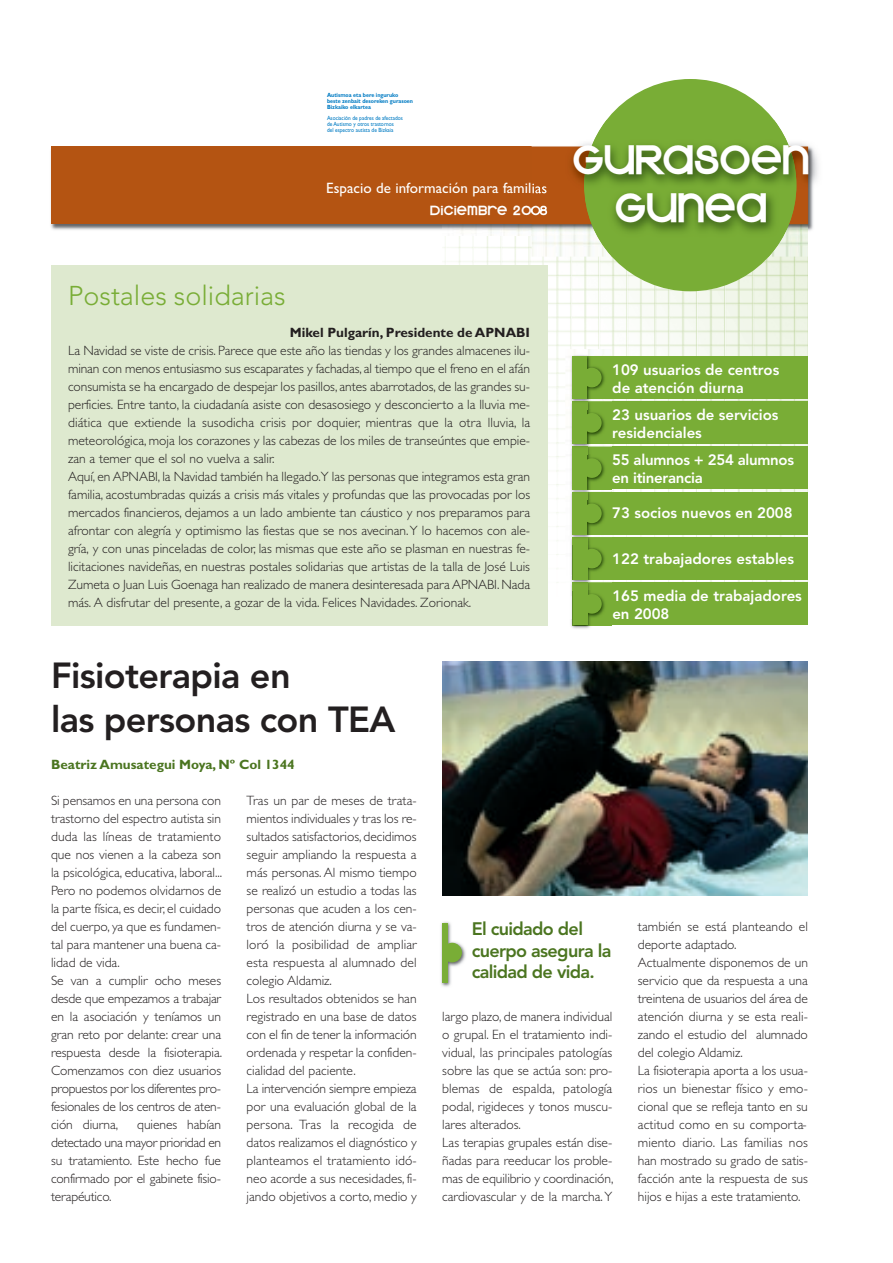
<style>
.page{position:relative;width:893px;height:1263px;background:#fff}
.page>*{position:absolute;margin:0;border:0;box-sizing:border-box;transform-origin:0 0}
.t1{font:46.2px/48px "Kravitz Extra Thermal";color:#fff;text-align:center}
.t2{font:800 36px/43.2px "Avenir";letter-spacing:-.02em;color:#231f20}
.t3{font:300 27px "Avenir";color:#79ad36}
.t4{font:800 18px/21.6px "Avenir";letter-spacing:-.035em;color:#4b7520}
.t5{font:800 15px/18px "Avenir";color:#fff}
.t6{font:800 15px/18px "Avenir";letter-spacing:-.02em;color:#fff}
.t7{font:15px "Gill Sans TT";letter-spacing:.005em;color:#fff}
.t8{font:15px "Kravitz Extra Thermal";letter-spacing:.035em;color:#fff}
.t9{font:300 13.5px/18px "Gill Sans";color:#231f20}
.t10{font:700 13.5px "Gill Sans";color:#231f20}
.t11{font:700 13.5px "Gill Sans";color:#4b7520}
.t12{font:6px/5.8px "Gill Sans";color:#007bc3;scale:.9 1}
.t13{font:700 6px/5.8px "Gill Sans";color:#007bc3;scale:.9 1}
</style>
<div class="page">
<img style="left:443px;top:236px;width:365px;height:360px">
<div style="left:51px;top:265px;width:496px;height:360px;background:#dee9cf"></div>
<img style="left:51px;top:146px;width:481px;height:84px">
<img style="left:442px;top:224px;width:90px;height:12px">
<div style="left:51px;top:147px;width:757px;height:77px;background:#b45412"></div>
<img style="left:442px;top:661px;width:366px;height:234px">
<div style="left:584px;top:79px;width:212px;height:212px;background:#79ad36;border-radius:50%"></div>
<img style="left:532px;top:236px;width:276px;height:21px">
<img style="left:532px;top:143px;width:286px;height:93px">
<img style="left:584px;top:120px;width:212px;height:137px">
<img style="left:532px;top:206px;width:15px;height:9px">
<div style="left:573px;top:582px;width:235px;height:43px;background:#79ad36"></div>
<img style="left:571px;top:618px;width:41px;height:11px">
<img style="left:571px;top:596px;width:2px;height:22px">
<img style="left:565px;top:409px;width:8px;height:187px">
<img style="left:587px;top:590px;width:25px;height:35px">
<div style="left:573px;top:583px;width:14px;height:42px;background:#79ad36"></div>
<div style="left:582px;top:594px;width:20px;height:20px;background:#79ad36;border-radius:50%"></div>
<div style="left:573px;top:537px;width:235px;height:43px;background:#79ad36"></div>
<img style="left:565px;top:575px;width:47px;height:15px">
<img style="left:573px;top:582px;width:39px;height:8px">
<img style="left:587px;top:545px;width:25px;height:35px">
<div style="left:573px;top:537px;width:14px;height:43px;background:#79ad36"></div>
<div style="left:582px;top:549px;width:20px;height:19px;background:#79ad36;border-radius:50%"></div>
<div style="left:573px;top:492px;width:235px;height:42px;background:#79ad36"></div>
<img style="left:565px;top:530px;width:47px;height:15px">
<img style="left:587px;top:537px;width:25px;height:8px">
<img style="left:573px;top:537px;width:14px;height:8px">
<img style="left:587px;top:500px;width:25px;height:34px">
<div style="left:573px;top:492px;width:14px;height:43px;background:#79ad36"></div>
<div style="left:582px;top:503px;width:20px;height:20px;background:#79ad36;border-radius:50%"></div>
<div style="left:573px;top:447px;width:235px;height:42px;background:#79ad36"></div>
<img style="left:565px;top:485px;width:47px;height:15px">
<img style="left:587px;top:492px;width:25px;height:8px">
<img style="left:573px;top:492px;width:14px;height:8px">
<img style="left:587px;top:454px;width:25px;height:35px">
<div style="left:573px;top:447px;width:14px;height:42px;background:#79ad36"></div>
<div style="left:582px;top:458px;width:20px;height:20px;background:#79ad36;border-radius:50%"></div>
<div style="left:573px;top:401px;width:235px;height:43px;background:#79ad36"></div>
<img style="left:565px;top:440px;width:47px;height:14px">
<img style="left:573px;top:447px;width:39px;height:7px">
<img style="left:587px;top:409px;width:25px;height:35px">
<div style="left:573px;top:402px;width:14px;height:42px;background:#79ad36"></div>
<div style="left:582px;top:413px;width:20px;height:20px;background:#79ad36;border-radius:50%"></div>
<div style="left:572px;top:356px;width:236px;height:43px;background:#79ad36"></div>
<img style="left:565px;top:349px;width:47px;height:45px">
<img style="left:565px;top:394px;width:47px;height:15px">
<img style="left:573px;top:401px;width:39px;height:8px">
<img style="left:573px;top:402px;width:14px;height:7px">
<img style="left:587px;top:356px;width:25px;height:43px">
<div style="left:572px;top:356px;width:15px;height:43px;background:#79ad36"></div>
<div style="left:582px;top:368px;width:20px;height:19px;background:#79ad36;border-radius:50%"></div>
<img style="left:441px;top:922px;width:25px;height:65px">
<div style="left:442px;top:923px;width:6px;height:59px;background:#79ad36"></div>
<div style="left:442px;top:943px;width:20px;height:19px;background:#79ad36;border-radius:50%"></div>
<p class="t13" style="left:327px;top:93px;width:97px">Autismoa eta bere inguruko beste zenbait desoreken gurasoen<br>Bizkaiko elkartea</p>
<p class="t12" style="left:327px;top:115px;width:86px">Asociación de padres de afectados de Autismo y otros trastornos<br>del espectro autista de Bizkaia</p>
<p class="t7" style="left:326px;top:179px;width:222px">Espacio de información para familias</p>
<h3 class="t3" style="left:68px;top:284px;width:219px">Postales solidarias</h3>
<p class="t8" style="left:430px;top:201px;width:119px">DICIEMBRE 2008</p>
<p class="t10" style="left:290px;top:327px;width:242px">Mikel Pulgarín, Presidente de APNABI</p>
<p class="t9" style="left:68px;top:341px;width:464px">La Navidad se viste de crisis. Parece que este año las tiendas y los grandes almacenes ilu&shy;minan con menos entusiasmo sus escaparates y fachadas, al tiempo que el freno en el afán consumista se ha encargado de despejar los pasillos, antes abarrotados, de las grandes su&shy;perficies. Entre tanto, la ciudadanía asiste con desasosiego y desconcierto a la lluvia me&shy;diática que extiende la susodicha crisis por doquier, mientras que la otra lluvia, la meteorológica, moja los corazones y las cabezas de los miles de transeúntes que empie&shy;zan a temer que el sol no vuelva a salir.<br>Aquí, en APNABI, la Navidad también ha llegado.Y las personas que integramos esta gran familia, acostumbradas quizás a crisis más vitales y profundas que las provocadas por los mercados financieros, dejamos a un lado ambiente tan cáustico y nos preparamos para afrontar con alegría y optimismo las fiestas que se nos avecinan.Y lo hacemos con ale&shy;gría, y con unas pinceladas de color, las mismas que este año se plasman en nuestras fe&shy;licitaciones navideñas, en nuestras postales solidarias que artistas de la talla de José Luis Zumeta o Juan Luis Goenaga han realizado de manera desinteresada para APNABI. Nada más. A disfrutar del presente, a gozar de la vida. Felices Navidades. Zorionak.</p>
<h2 class="t2" style="left:51px;top:657px;width:346px">Fisioterapia en<br>las personas con TEA</h2>
<p class="t11" style="left:51px;top:759px;width:245px">Beatriz Amusategui Moya, Nº Col 1344</p>
<h1 class="t1" style="left:571px;top:135px;width:238px">GURASOEN<br>GUNEA</h1>
<p class="t5" style="left:612px;top:362px;width:169px">109 usuarios de centros de atención diurna</p>
<p class="t5" style="left:612px;top:407px;width:168px">23 usuarios de servicios residenciales</p>
<p class="t6" style="left:612px;top:452px;width:183px">55 alumnos + 254 alumnos en itinerancia</p>
<p class="t5" style="left:612px;top:505px;width:182px">73 socios nuevos en 2008</p>
<p class="t5" style="left:612px;top:551px;width:183px">122 trabajadores estables</p>
<p class="t5" style="left:612px;top:588px;width:191px">165 media de trabajadores en 2008</p>
<p class="t9" style="left:51px;top:791px;width:173px">Si pensamos en una persona con trastorno del espectro autista sin duda las líneas de tratamiento que nos vienen a la cabeza son la psicológica, educativa, laboral...<br>Pero no podemos olvidarnos de la parte física, es decir, el cuidado del cuerpo, ya que es fundamen&shy;tal para mantener una buena ca&shy;lidad de vida.<br>Se van a cumplir ocho meses desde que empezamos a trabajar en la asociación y teníamos un gran reto por delante: crear una respuesta desde la fisioterapia.<br>Comenzamos con diez usuarios propuestos por los diferentes pro&shy;fesionales de los centros de aten&shy;ción diurna,</p>
<p class="t9" style="left:51px;top:1115px;width:172px;text-align:justify;text-indent:86px">quienes habían detectado una mayor prioridad en su tratamiento. Este hecho fue confirmado por el gabinete fisio&shy;terapéutico.</p>
<p class="t9" style="left:247px;top:791px;width:172px">Tras un par de meses de trata&shy;mientos individuales y tras los re&shy;sultados satisfactorios, decidimos seguir ampliando la respuesta a más personas. Al mismo tiempo se realizó un estudio a todas las personas que acuden a los cen&shy;tros de atención diurna y se va&shy;loró la posibilidad de ampliar esta respuesta al alumnado del colegio Aldamiz.<br>Los resultados obtenidos se han registrado en una base de datos con el fin de tener la información ordenada y respetar la confiden&shy;cialidad del paciente.<br>La intervención siempre empieza por una evaluación global de la persona. Tras la recogida de datos realizamos el diagnóstico y planteamos el tratamiento idó&shy;neo acorde a sus necesidades, fi&shy;jando objetivos a corto, medio y</p>
<h3 class="t4" style="left:472px;top:919px;width:141px">El cuidado del cuerpo asegura la calidad de vida.</h3>
<p class="t9" style="left:442px;top:1007px;width:173px">largo plazo, de manera individual o grupal. En el tratamiento indi&shy;vidual, las principales patologías sobre las que se actúa son: pro&shy;blemas de espalda, patología podal, rigideces y tonos muscu&shy;lares alterados.<br>Las terapias grupales están dise&shy;ñadas para reeducar los proble&shy;mas de equilibrio y coordinación, cardiovascular y de la marcha.Y</p>
<p class="t9" style="left:638px;top:917px;width:172px">también se está planteando el deporte adaptado.<br>Actualmente disponemos de un servicio que da respuesta a una treintena de usuarios del área de atención diurna y se esta reali&shy;zando el estudio del alumnado del colegio Aldamiz.<br>La fisioterapia aporta a los usua&shy;rios un bienestar físico y emo&shy;cional que se refleja tanto en su actitud como en su comporta&shy;miento diario. Las familias nos han mostrado su grado de satis&shy;facción ante la respuesta de sus hijos e hijas a este tratamiento.</p>
</div>
